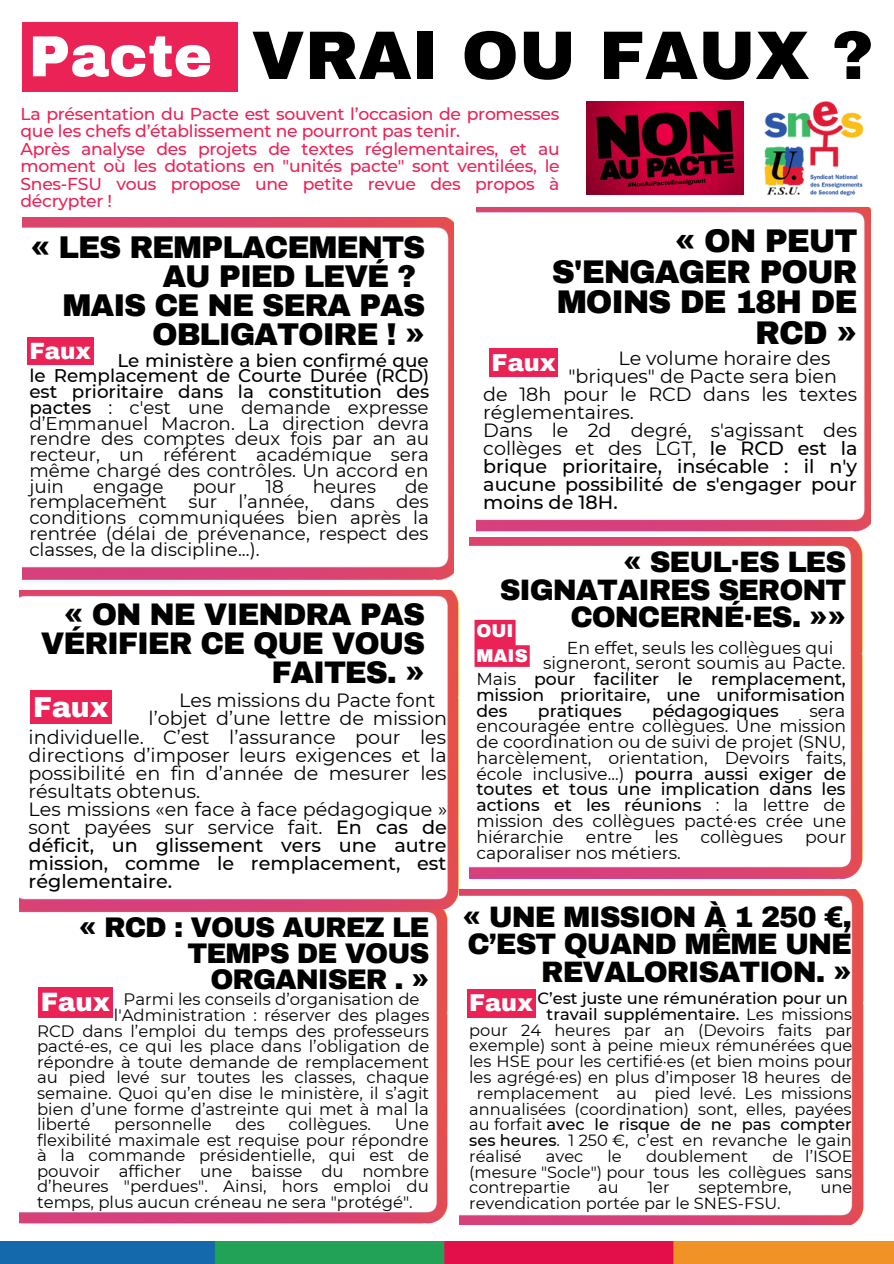
<style>
.page{position:relative;width:894px;height:1264px;background:#fff}
.page>*{position:absolute;margin:0;border:0;box-sizing:border-box;transform-origin:0 0}
.t1{font:900 68.7px "Archivo";color:#000}
.t2{font:900 57.9px "Archivo";color:#fff}
.t3{font:900 32.1px/30.5px "Archivo";letter-spacing:-.035em;color:#000;text-align:right}
.t4{font:900 30.75px/29.1px "Archivo";letter-spacing:-.035em;color:#000;text-align:right}
.t5{font:900 30.6px/29px "Archivo";letter-spacing:-.035em;color:#000;text-align:right}
.t6{font:900 28.95px/27.5px "Archivo";letter-spacing:-.035em;color:#000;text-align:right}
.t7{font:900 28.2px "Archivo";color:#fff}
.t8{font:900 27.75px/26.2px "Archivo";letter-spacing:-.035em;color:#000;text-align:right}
.t9{font:900 25.95px "Archivo";color:#fff}
.t10{font:900 24px "Archivo";color:#fff}
.t11{font:900 23.85px "Archivo";color:#fff}
.t12{font:900 22.95px "Archivo";color:#fff}
.t13{font:19.2px/18px "Montserrat";color:#000;text-align:justify}
.t14{font:500 19.2px/18px "Montserrat";color:#000;text-align:justify}
.t15{font:500 19.05px/18px "Montserrat";color:#000;text-align:justify}
.t16{font:19.05px/18px "Montserrat";color:#000}
.t17{font:18.3px/15.8px "Montserrat";color:#000;text-align:justify}
.t18{font:900 18.15px/25.3px "Archivo";color:#fff}
.t19{font:17.25px/15.8px "Montserrat";color:#000;text-align:justify}
.t20{font:500 17.25px/17.5px "Montserrat";letter-spacing:-.015em;color:#eb2255}
.t21{font:500 17.25px/15.8px "Montserrat";color:#000;text-align:justify}
.t22{font:16.5px/15.6px "Montserrat";color:#000;text-align:justify}
.t23{font:16.2px/15.8px "Montserrat";color:#000;text-align:justify}
.t24{font:500 16.2px "Montserrat";color:#000}
.s1{font-weight:500}
.s2{font-weight:400}
</style>
<div class="page">
<img style="left:0;top:1241px;width:893px;height:22px">
<img style="left:19px;top:590px;width:440px;height:320px">
<img style="left:469px;top:537px;width:393px;height:341px">
<img style="left:22px;top:218px;width:431px;height:366px">
<img style="left:476px;top:208px;width:394px;height:327px">
<img style="left:19px;top:910px;width:428px;height:315px">
<img style="left:764px;top:101px;width:100px;height:95px">
<img style="left:586px;top:102px;width:157px;height:92px">
<div style="left:23px;top:22px;width:214px;height:70px;background:#eb2255"></div>
<div style="left:30px;top:690px;width:81px;height:34px;background:#eb2255"></div>
<svg style="left:474px;top:620px;width:55px;height:47px;background:#ed416d"></svg>
<div style="left:27px;top:338px;width:66px;height:27px;background:#eb2255"></div>
<div style="left:489px;top:348px;width:69px;height:29px;background:#eb2255"></div>
<div style="left:38px;top:986px;width:74px;height:31px;background:#eb2255"></div>
<img style="left:459px;top:889px;width:404px;height:335px">
<div style="left:466px;top:989px;width:69px;height:28px;background:#eb2255"></div>
<p class="t1" style="left:251px;top:19px;width:624px">VRAI OU FAUX ?</p>
<p class="t2" style="left:29px;top:25px;width:185px">Pacte</p>
<p class="t20" style="left:20px;top:105px;width:540px">La présentation du Pacte est souvent l’occasion de promesses que les chefs d’établissement ne pourront pas tenir.</p>
<p class="t20" style="left:20px;top:140px;width:540px;text-align:justify">Après analyse des projets de textes réglementaires, et au moment où les dotations en "unités pacte" sont ventilées, le Snes-FSU vous propose une petite revue des propos à décrypter !</p>
<p class="t4" style="left:30px;top:233px;width:396px">« LES REMPLACEMENTS<br>AU PIED LEVÉ ?</p>
<p class="t4" style="left:63px;top:291px;width:364px">MAIS CE NE SERA PAS<br>OBLIGATOIRE ! »</p>
<p class="t17" style="left:29px;top:352px;width:401px;text-indent:88px"><span class="s1">Le ministère a bien confirmé que le Remplacement de Courte Durée (RCD) est prioritaire dans la constitution des pactes</span> : c'est une demande expresse d’Emmanuel Macron. La direction devra rendre des comptes deux fois par an au recteur, un référent académique sera même chargé des contrôles. Un accord en juin</p>
<p class="t12" style="left:29px;top:339px;width:63px">Faux</p>
<p class="t17" style="left:29px;top:478px;width:401px;text-indent:375px">de remplacement sur l’année, dans des conditions communiquées bien après la rentrée (délai de prévenance, respect des classes, de la discipline...).</p>
<p class="t17" style="left:93px;top:478px;width:72px">engage</p>
<p class="t17" style="left:193px;top:478px;width:45px">pour</p>
<p class="t17" style="left:265px;top:478px;width:20px">18</p>
<p class="t17" style="left:313px;top:478px;width:65px">heures</p>
<p class="t5" style="left:41px;top:600px;width:386px">« ON NE VIENDRA PAS<br>VÉRIFIER CE QUE VOUS<br>FAITES. »</p>
<p class="t13" style="left:179px;top:691px;width:258px">Les missions du Pacte font</p>
<p class="t13" style="left:29px;top:709px;width:420px;text-indent:120px">l’objet d’une lettre de mission individuelle. C’est l’assurance pour les directions d’imposer leurs exigences et la possibilité en fin d’année de mesurer les résultats obtenus.</p>
<p class="t14" style="left:29px;top:800px;width:420px"><span class="s2">Les missions «en face à face pédagogique » sont payées sur service fait.</span> En cas de déficit, un glissement vers une autre mission, comme le remplacement, est réglementaire.</p>
<p class="t7" style="left:33px;top:692px;width:77px">Faux</p>
<p class="t8" style="left:78px;top:914px;width:352px">« RCD : VOUS AUREZ LE<br>TEMPS DE VOUS<br>ORGANISER . »</p>
<p class="t22" style="left:124px;top:991px;width:297px">Parmi les conseils d’organisation de</p>
<p class="t22" style="left:37px;top:1007px;width:394px;text-indent:77px">l'Administration : réserver des plages RCD dans l’emploi du temps des professeurs pacté-es, ce qui les place dans l’obligation de répondre à toute demande de remplacement au pied levé sur toutes les classes, chaque semaine. Quoi qu’en dise le ministère, il s’agit bien d’une forme d’astreinte qui met à mal la liberté</p>
<p class="t9" style="left:41px;top:988px;width:71px">Faux</p>
<p class="t22" style="left:114px;top:1116px;width:99px">personnelle</p>
<p class="t22" style="left:235px;top:1116px;width:31px">des</p>
<p class="t22" style="left:288px;top:1116px;width:84px">collègues.</p>
<p class="t22" style="left:37px;top:1116px;width:393px;text-indent:358px">Une flexibilité maximale est requise pour répondre à la commande présidentielle, qui est de pouvoir afficher une baisse du nombre d’heures "perdues". Ainsi, hors emploi du temps, plus aucun créneau ne sera "protégé".</p>
<p class="t3" style="left:551px;top:226px;width:307px">« ON PEUT<br>S'ENGAGER POUR<br>MOINS DE 18H DE<br>RCD »</p>
<p class="t16" style="left:618px;top:349px;width:213px">Le volume horaire des</p>
<p class="t16" style="left:568px;top:367px;width:270px">"briques" de Pacte sera bien</p>
<p class="t16" style="left:483px;top:385px;width:375px">de 18h pour le RCD dans les textes réglementaires.</p>
<p class="t15" style="left:483px;top:421px;width:375px"><span class="s2">Dans le 2d degré, s'agissant des collèges et des LGT,</span> le RCD est la brique prioritaire, insécable : il n'y aucune possibilité de s'engager pour moins de 18H.</p>
<p class="t10" style="left:491px;top:349px;width:66px">Faux</p>
<p class="t6" style="left:499px;top:549px;width:348px">« SEUL·ES LES<br>SIGNATAIRES SERONT<br>CONCERNÉ·ES. »»</p>
<p class="t19" style="left:566px;top:639px;width:268px">En effet, seuls les collègues qui</p>
<p class="t21" style="left:476px;top:655px;width:371px;text-indent:67px"><span class="s2">signeront, seront soumis au Pacte.<br>Mais</span> pour faciliter le remplacement, mission prioritaire, une uniformisation des</p>
<p class="t18" style="left:476px;top:618px;width:53px">OUI<br>MAIS</p>
<p class="t21" style="left:537px;top:702px;width:85px">pratiques</p>
<p class="t21" style="left:652px;top:702px;width:128px">pédagogiques</p>
<p class="t19" style="left:476px;top:702px;width:371px;text-indent:333px">sera encouragée entre collègues. Une mission de coordination ou de suivi de projet (SNU, harcèlement, orientation, Devoirs faits, école inclusive...) <span class="s1">pourra aussi exiger de toutes et tous une implication dans les actions et les réunions</span> : la lettre de mission des collègues pacté·es crée une hiérarchie</p>
<p class="t19" style="left:585px;top:828px;width:48px">entre</p>
<p class="t19" style="left:654px;top:828px;width:25px">les</p>
<p class="t19" style="left:700px;top:828px;width:84px">collègues</p>
<p class="t19" style="left:805px;top:828px;width:43px">pour</p>
<p class="t19" style="left:476px;top:844px;width:206px">caporaliser nos métiers.</p>
<p class="t6" style="left:462px;top:903px;width:391px">« UNE MISSION À 1 250 €,<br>C’EST QUAND MÊME UNE<br>REVALORISATION. »</p>
<p class="t24" style="left:537px;top:988px;width:312px">C’est juste une rémunération pour un</p>
<p class="t24" style="left:546px;top:1004px;width:307px">travail supplémentaire. <span class="s2">Les missions</span></p>
<p class="t23" style="left:469px;top:1022px;width:384px">pour 24 heures par an (Devoirs faits par</p>
<p class="t23" style="left:469px;top:1037px;width:384px">exemple) sont à peine mieux rémunérées que</p>
<p class="t23" style="left:469px;top:1053px;width:384px">les HSE pour les certifié·es (et bien moins pour</p>
<p class="t23" style="left:469px;top:1069px;width:384px">les agrégé·es) en plus d’imposer 18 heures de</p>
<p class="t23" style="left:477px;top:1085px;width:376px">remplacement au pied levé. Les missions</p>
<p class="t23" style="left:469px;top:1100px;width:383px">annualisées (coordination) sont, elles, payées</p>
<p class="t24" style="left:469px;top:1114px;width:384px"><span class="s2">au forfait</span> avec le risque de ne pas compter</p>
<p class="t23" style="left:469px;top:1132px;width:384px"><span class="s1">ses heures</span>. 1 250 €, c’est en revanche le gain</p>
<p class="t23" style="left:469px;top:1148px;width:54px">réalisé</p>
<p class="t23" style="left:546px;top:1148px;width:39px">avec</p>
<p class="t23" style="left:607px;top:1148px;width:16px">le</p>
<p class="t23" style="left:646px;top:1148px;width:103px">doublement</p>
<p class="t11" style="left:469px;top:990px;width:65px">Faux</p>
<p class="t23" style="left:469px;top:1148px;width:384px;text-indent:303px">de l’ISOE (mesure "Socle") pour tous les collègues sans contrepartie</p>
<p class="t23" style="left:598px;top:1179px;width:22px">au</p>
<p class="t23" style="left:647px;top:1179px;width:24px">1er</p>
<p class="t23" style="left:698px;top:1179px;width:95px">septembre,</p>
<p class="t23" style="left:820px;top:1179px;width:33px">une</p>
<p class="t23" style="left:469px;top:1195px;width:313px">revendication portée par le SNES-FSU.</p>
</div>
